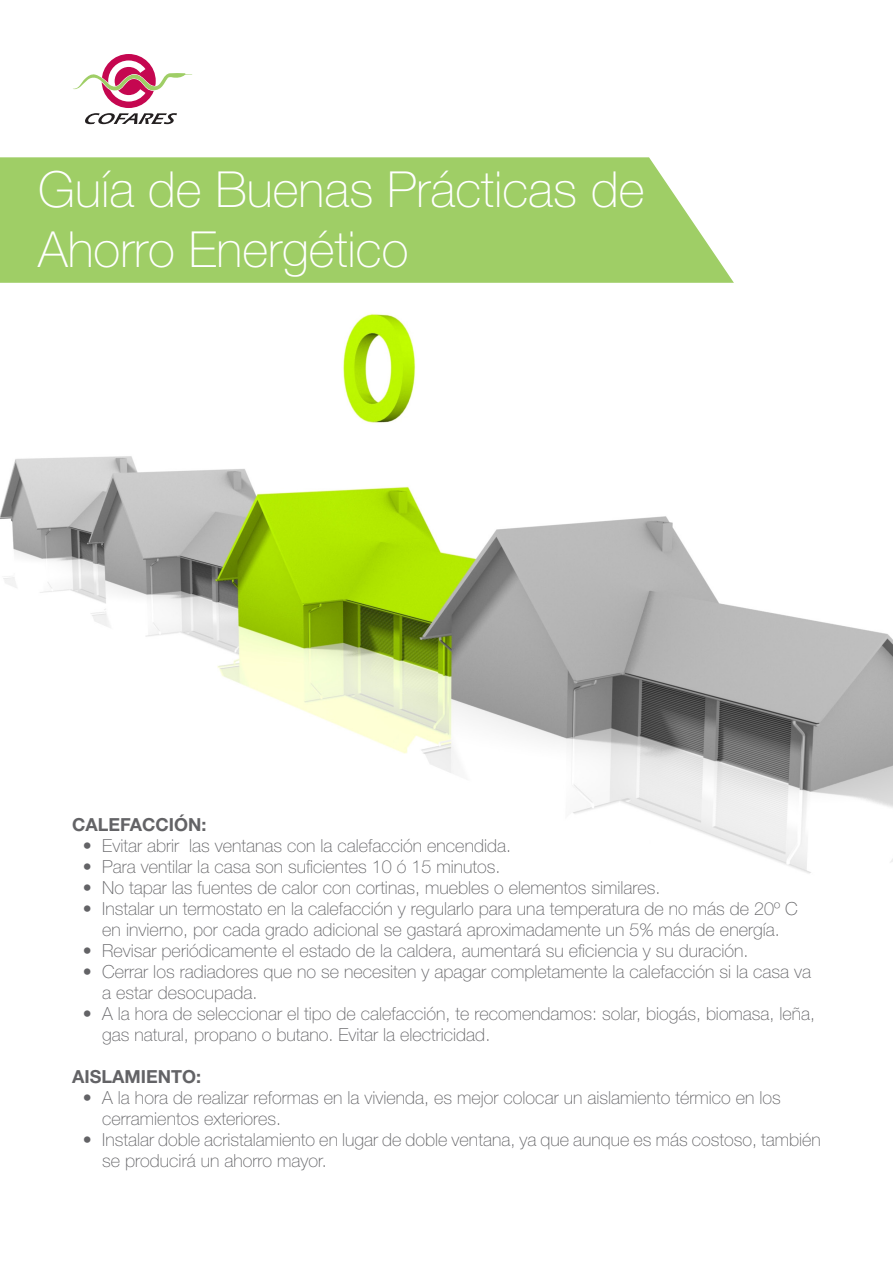
<style>
.page{position:relative;width:893px;height:1263px;background:#fff}
.page>*{position:absolute;margin:0;border:0;box-sizing:border-box;transform-origin:0 0}
.t1{font:100 49.8px "Helvetica Neue";color:#fff}
.t2{font:100 18px/21px "Helvetica Neue";color:#636366}
.t3{font:700 18px "Helvetica Neue";color:#636366}
</style>
<div class="page">
<svg style="left:73px;top:54px;width:119px;height:70px"></svg>
<img style="left:0;top:314px;width:893px;height:560px">
<svg style="left:0;top:157px;width:734px;height:126px;background:#a4d16f"></svg>
<p class="t1" style="left:38px;top:162px;width:608px">Guía de Buenas Prácticas de</p>
<p class="t1" style="left:38px;top:222px;width:372px">Ahorro Energético</p>
<p class="t3" style="left:72px;top:813px;width:136px">CALEFACCIÓN:</p>
<p class="t2" style="left:83px;top:835px;width:430px">• Evitar abrir las ventanas con la calefacción encendida.</p>
<p class="t2" style="left:83px;top:856px;width:419px">• Para ventilar la casa son suficientes 10 ó 15 minutos.</p>
<p class="t2" style="left:83px;top:877px;width:579px">• No tapar las fuentes de calor con cortinas, muebles o elementos similares.</p>
<p class="t2" style="left:83px;top:898px;width:716px;text-align:center">• Instalar un termostato en la calefacción y regularlo para una temperatura de no más de 20º C en invierno, por cada grado adicional se gastará aproximadamente un 5% más de energía.</p>
<p class="t2" style="left:83px;top:940px;width:667px">• Revisar periódicamente el estado de la caldera, aumentará su eficiencia y su duración.</p>
<p class="t2" style="left:102px;top:961px;width:710px;text-indent:-19px">• Cerrar los radiadores que no se necesiten y apagar completamente la calefacción si la casa va a estar desocupada.</p>
<p class="t2" style="left:102px;top:1003px;width:714px;text-indent:-19px">• A la hora de seleccionar el tipo de calefacción, te recomendamos: solar, biogás, biomasa, leña, gas natural, propano o butano. Evitar la electricidad.</p>
<p class="t3" style="left:72px;top:1065px;width:130px">AISLAMIENTO:</p>
<p class="t2" style="left:83px;top:1087px;width:700px">• A la hora de realizar reformas en la vivienda, es mejor colocar un aislamiento térmico en los</p>
<p class="t2" style="left:102px;top:1108px;width:180px">cerramientos exteriores.</p>
<p class="t2" style="left:83px;top:1129px;width:739px">• Instalar doble acristalamiento en lugar de doble ventana, ya que aunque es más costoso, también</p>
<p class="t2" style="left:102px;top:1150px;width:226px">se producirá un ahorro mayor.</p>
</div>
